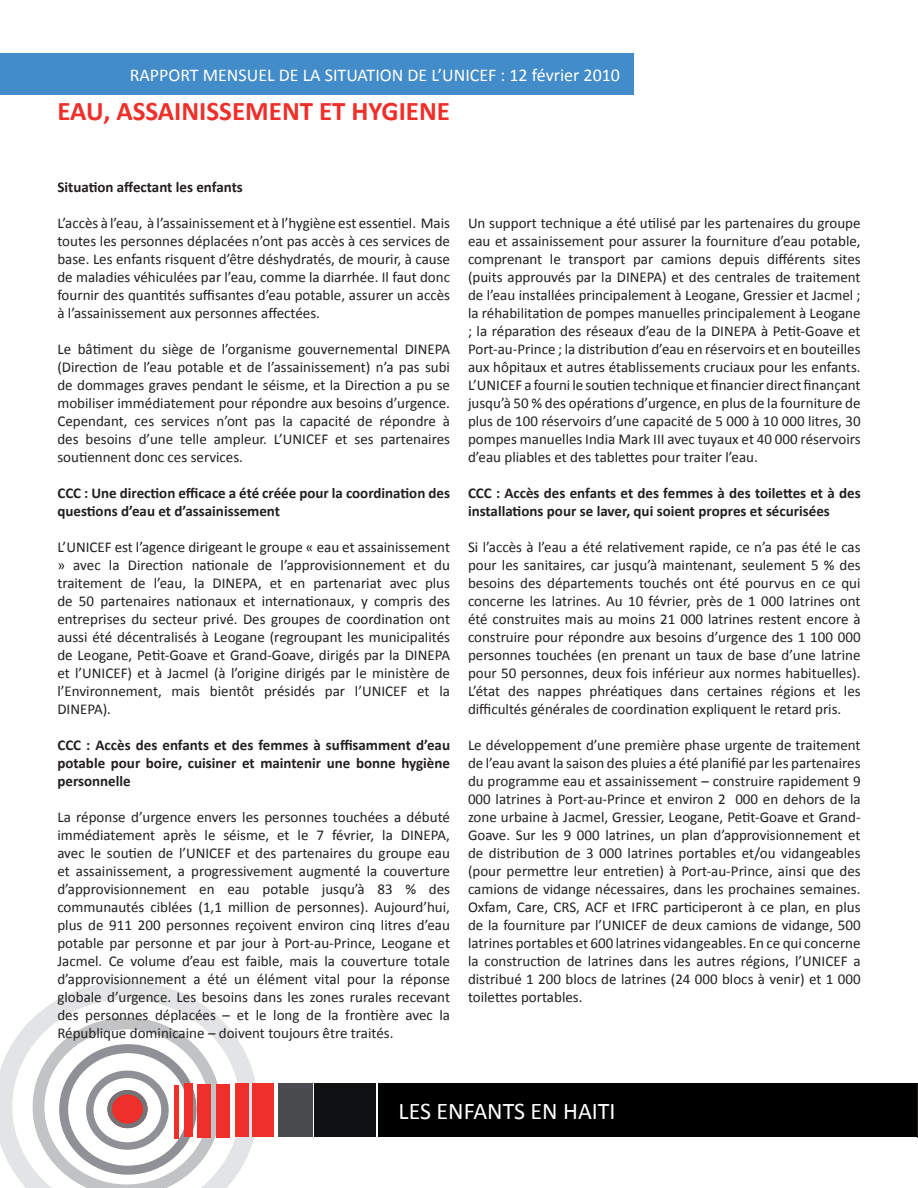
<style>
.page{position:relative;width:918px;height:1188px;background:#fff}
.page>*{position:absolute;margin:0;border:0;box-sizing:border-box;transform-origin:0 0}
.t1{font:700 27px "Calibri";color:#ee2f2a}
.t2{font:24px "Calibri";color:#fff}
.t3{font:18px "Calibri";color:#fff}
.t4{font:15px/18px "Calibri";color:#231f20;text-align:justify}
.t5{font:700 15px/18px "Calibri";color:#231f20}
</style>
<div class="page">
<svg style="left:0;top:981px;width:256px;height:207px"></svg>
<div style="left:379px;top:1083px;width:539px;height:54px;background:#000"></div>
<div style="left:315px;top:1083px;width:61px;height:54px;background:#101112"></div>
<div style="left:278px;top:1083px;width:34px;height:54px;background:#494b4e"></div>
<div style="left:253px;top:1083px;width:21px;height:54px;background:#ee2f2a"></div>
<div style="left:235px;top:1083px;width:13px;height:54px;background:#ee2f2a"></div>
<div style="left:216px;top:1084px;width:14px;height:54px;background:#ee2f2a"></div>
<svg style="left:32px;top:1017px;width:189px;height:171px"></svg>
<div style="left:184px;top:1083px;width:9px;height:54px;background:#ee2f2a"></div>
<div style="left:174px;top:1085px;width:5px;height:54px;background:#ee2f2a"></div>
<hr style="left:917px;top:1084px;width:1px;height:54px;background:#231f20">
<div style="left:0;top:53px;width:633px;height:42px;background:#438cca"></div>
<p class="t3" style="left:130px;top:64px;width:492px">RAPPORT MENSUEL DE LA SITUATION DE L’UNICEF : 12 février 2010</p>
<h1 class="t1" style="left:57px;top:94px;width:394px">EAU, ASSAINISSEMENT ET HYGIENE</h1>
<p class="t5" style="left:57px;top:177px;width:187px">Situation affectant les enfants</p>
<p class="t4" style="left:57px;top:213px;width:394px">L’accès à l’eau, à l’assainissement et à l’hygiène est essentiel. Mais toutes les personnes déplacées n’ont pas accès à ces services de base. Les enfants risquent d’être déshydratés, de mourir, à cause de maladies véhiculées par l’eau, comme la diarrhée. Il faut donc fournir des quantités suffisantes d’eau potable, assurer un accès à l’assainissement aux personnes affectées.</p>
<p class="t4" style="left:57px;top:339px;width:394px">Le bâtiment du siège de l’organisme gouvernemental DINEPA (Direction de l’eau potable et de l’assainissement) n’a pas subi de dommages graves pendant le séisme, et la Direction a pu se mobiliser immédiatement pour répondre aux besoins d’urgence.<br>Cependant, ces services n’ont pas la capacité de répondre à des besoins d’une telle ampleur. L’UNICEF et ses partenaires soutiennent donc ces services.</p>
<p class="t5" style="left:57px;top:483px;width:394px">CCC : Une direction efficace a été créée pour la coordination des questions d’eau et d’assainissement</p>
<p class="t4" style="left:57px;top:537px;width:394px">L’UNICEF est l’agence dirigeant le groupe « eau et assainissement » avec la Direction nationale de l’approvisionnement et du traitement de l’eau, la DINEPA, et en partenariat avec plus de 50 partenaires nationaux et internationaux, y compris des entreprises du secteur privé. Des groupes de coordination ont aussi été décentralisés à Leogane (regroupant les municipalités de Leogane, Petit-Goave et Grand-Goave, dirigés par la DINEPA et l’UNICEF) et à Jacmel (à l’origine dirigés par le ministère de l’Environnement, mais bientôt présidés par l’UNICEF et la DINEPA).</p>
<p class="t5" style="left:57px;top:735px;width:394px;text-align:justify">CCC : Accès des enfants et des femmes à suffisamment d’eau potable pour boire, cuisiner et maintenir une bonne hygiène personnelle</p>
<p class="t4" style="left:57px;top:807px;width:394px">La réponse d’urgence envers les personnes touchées a débuté immédiatement après le séisme, et le 7 février, la DINEPA, avec le soutien de l’UNICEF et des partenaires du groupe eau et assainissement, a progressivement augmenté la couverture d’approvisionnement en eau potable jusqu’à 83 % des communautés ciblées (1,1 million de personnes). Aujourd’hui, plus de 911 200 personnes reçoivent environ cinq litres d’eau potable par personne et par jour à Port-au-Prince, Leogane et Jacmel. Ce volume d’eau est faible, mais la couverture totale d’approvisionnement a été un élément vital pour la réponse globale d’urgence. Les besoins dans les zones rurales recevant des personnes déplacées – et le long de la frontière avec la République dominicaine – doivent toujours être traités.</p>
<p class="t4" style="left:468px;top:213px;width:394px">Un support technique a été utilisé par les partenaires du groupe eau et assainissement pour assurer la fourniture d’eau potable, comprenant le transport par camions depuis différents sites (puits approuvés par la DINEPA) et des centrales de traitement de l’eau installées principalement à Leogane, Gressier et Jacmel ; la réhabilitation de pompes manuelles principalement à Leogane ; la réparation des réseaux d’eau de la DINEPA à Petit-Goave et Port-au-Prince ; la distribution d’eau en réservoirs et en bouteilles aux hôpitaux et autres établissements cruciaux pour les enfants.<br>L’UNICEF a fourni le soutien technique et financier direct finançant jusqu’à 50 % des opérations d’urgence, en plus de la fourniture de plus de 100 réservoirs d’une capacité de 5 000 à 10 000 litres, 30 pompes manuelles India Mark III avec tuyaux et 40 000 réservoirs d’eau pliables et des tablettes pour traiter l’eau.</p>
<p class="t5" style="left:468px;top:483px;width:394px">CCC : Accès des enfants et des femmes à des toilettes et à des installations pour se laver, qui soient propres et sécurisées</p>
<p class="t4" style="left:468px;top:537px;width:394px">Si l’accès à l’eau a été relativement rapide, ce n’a pas été le cas pour les sanitaires, car jusqu’à maintenant, seulement 5 % des besoins des départements touchés ont été pourvus en ce qui concerne les latrines. Au 10 février, près de 1 000 latrines ont été construites mais au moins 21 000 latrines restent encore à construire pour répondre aux besoins d’urgence des 1 100 000 personnes touchées (en prenant un taux de base d’une latrine pour 50 personnes, deux fois inférieur aux normes habituelles).<br>L’état des nappes phréatiques dans certaines régions et les difficultés générales de coordination expliquent le retard pris.</p>
<p class="t4" style="left:468px;top:735px;width:394px">Le développement d’une première phase urgente de traitement de l’eau avant la saison des pluies a été planifié par les partenaires du programme eau et assainissement – construire rapidement 9<br>000 latrines à Port-au-Prince et environ 2 000 en dehors de la zone urbaine à Jacmel, Gressier, Leogane, Petit-Goave et Grand-Goave. Sur les 9 000 latrines, un plan d’approvisionnement et de distribution de 3 000 latrines portables et/ou vidangeables (pour permettre leur entretien) à Port-au-Prince, ainsi que des camions de vidange nécessaires, dans les prochaines semaines.<br>Oxfam, Care, CRS, ACF et IFRC participeront à ce plan, en plus de la fourniture par l’UNICEF de deux camions de vidange, 500 latrines portables et 600 latrines vidangeables. En ce qui concerne la construction de latrines dans les autres régions, l’UNICEF a distribué 1 200 blocs de latrines (24 000 blocs à venir) et 1 000 toilettes portables.</p>
<h2 class="t2" style="left:399px;top:1096px;width:219px">LES ENFANTS EN HAITI</h2>
</div>
